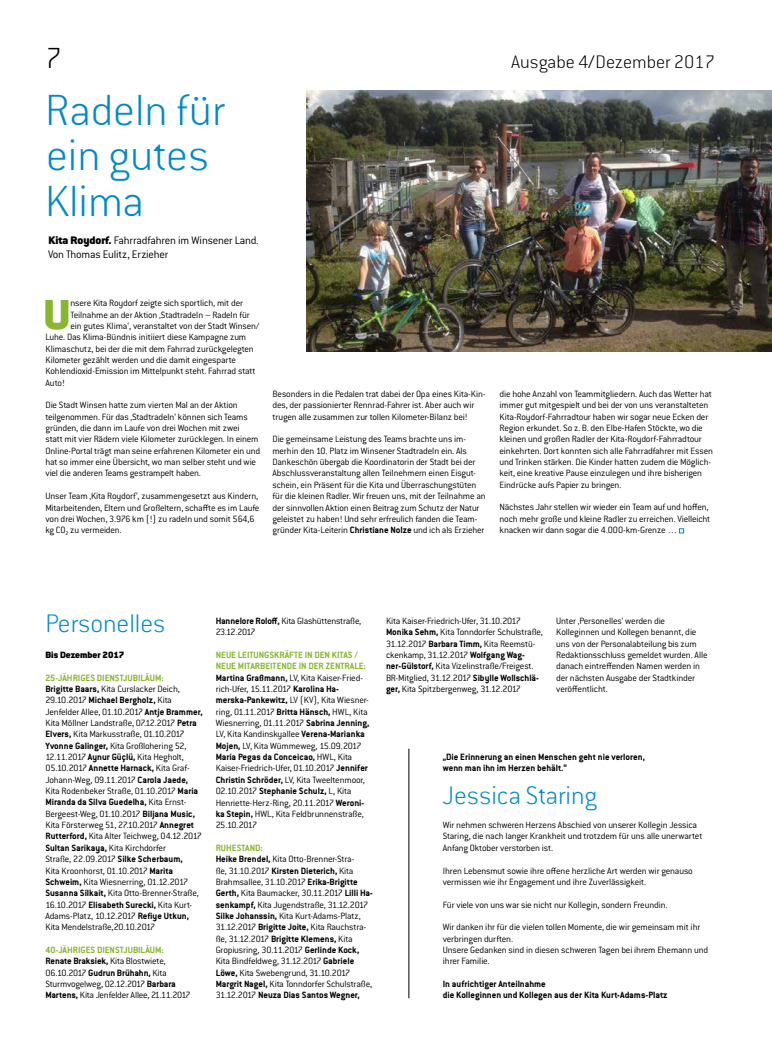
<style>
.page{position:relative;width:772px;height:1055px;background:#fff}
.page>*{position:absolute;margin:0;border:0;box-sizing:border-box;transform-origin:0 0}
.t1{font:300 expanded 48px/45.4px "Conduit For Elbkinder";color:#018ac6}
.t2{font:900 45.9px "Conduit For Elbkinder";color:#88b631}
.t3{font:300 expanded 32px "Conduit For Elbkinder";color:#000}
.t4{font:300 expanded 28px "Conduit For Elbkinder";color:#018ac6}
.t5{font:300 expanded 20px "Conduit For Elbkinder";color:#000}
.t6{font:300 12px/14px "Conduit For Elbkinder";letter-spacing:-.015em;color:#000}
.t7{font:300 10px/11.3px "Conduit For Elbkinder";letter-spacing:-.015em;color:#000}
.t8{font:700 10px/11.3px "Conduit For Elbkinder";color:#000}
.t9{font:900 10px "Conduit For Elbkinder";color:#000}
.s1{font-weight:900}
.s2{font-weight:700}
.s3{font-weight:700;color:#88b631}
</style>
<div class="page">
<img style="left:306px;top:91px;width:465px;height:260px">
<svg style="left:678px;top:528px;width:5px;height:5px"></svg>
<hr style="left:408px;top:748px;width:1px;height:250px;background:#000">
<h3 class="t3" style="left:45px;top:41px;width:18px">7</h3>
<h3 class="t5" style="left:511px;top:51px;width:205px">Ausgabe 4/Dezember 2017</h3>
<h1 class="t1" style="left:45px;top:88px;width:181px">Radeln für ein gutes<br>Klima</h1>
<p class="t6" style="left:48px;top:233px;width:212px"><span class="s1">Kita Roydorf.</span> Fahrradfahren im Winsener Land.<br>Von Thomas Eulitz, Erzieher</p>
<h2 class="t2" style="left:43px;top:286px;width:29px">U</h2>
<p class="t7" style="left:70px;top:297px;width:174px">nsere Kita Roydorf zeigte sich sportlich, mit der</p>
<p class="t7" style="left:70px;top:309px;width:181px">Teilnahme an der Aktion ‚Stadtradeln – Radeln für</p>
<p class="t7" style="left:70px;top:320px;width:190px">ein gutes Klima‘, veranstaltet von der Stadt Winsen/</p>
<p class="t7" style="left:45px;top:331px;width:202px">Luhe. Das Klima-Bündnis initiiert diese Kampagne zum</p>
<p class="t7" style="left:45px;top:343px;width:210px">Klimaschutz, bei der die mit dem Fahrrad zurückgelegten</p>
<p class="t7" style="left:45px;top:354px;width:192px">Kilometer gezählt werden und die damit eingesparte</p>
<p class="t7" style="left:45px;top:366px;width:211px">Kohlendioxid-Emission im Mittelpunkt steht. Fahrrad statt</p>
<p class="t7" style="left:45px;top:377px;width:21px">Auto!</p>
<p class="t7" style="left:45px;top:400px;width:216px">Die Stadt Winsen hatte zum vierten Mal an der Aktion teilgenommen. Für das ‚Stadtradeln‘ können sich Teams gründen, die dann im Laufe von drei Wochen mit zwei<br>statt mit vier Rädern viele Kilometer zurücklegen. In einem Online-Portal trägt man seine erfahrenen Kilometer ein und hat so immer eine Übersicht, wo man selber steht und wie viel die anderen Teams gestrampelt haben.</p>
<p class="t7" style="left:45px;top:490px;width:215px">Unser Team ‚Kita Roydorf‘, zusammengesetzt aus Kindern, Mitarbeitenden, Eltern und Großeltern, schaffte es im Laufe von drei Wochen, 3.976 km (!) zu radeln und somit 564,6 kg CO<sub>2</sub> zu vermeiden.</p>
<p class="t7" style="left:272px;top:388px;width:214px">Besonders in die Pedalen trat dabei der Opa eines Kita-Kin&shy;des, der passionierter Rennrad-Fahrer ist. Aber auch wir trugen alle zusammen zur tollen Kilometer-Bilanz bei!</p>
<p class="t7" style="left:272px;top:434px;width:214px">Die gemeinsame Leistung des Teams brachte uns im&shy;merhin den 10. Platz im Winsener Stadtradeln ein. Als Dankeschön übergab die Koordinatorin der Stadt bei der Abschlussveranstaltung allen Teilnehmern einen Eisgut&shy;schein, ein Präsent für die Kita und Überraschungstüten für die kleinen Radler. Wir freuen uns, mit der Teilnahme an der sinnvollen Aktion einen Beitrag zum Schutz der Natur geleistet zu haben! Und sehr erfreulich fanden die Team&shy;gründer Kita--Leiterin <span class="s2">Christiane Nolze</span> und ich als Erzieher</p>
<p class="t7" style="left:499px;top:388px;width:215px">die hohe Anzahl von Teammitgliedern. Auch das Wetter hat immer gut mitgespielt und bei der von uns veranstalteten Kita-Roydorf-Fahrradtour haben wir sogar neue Ecken der Region erkundet. So z.B. den Elbe-Hafen Stöckte, wo die kleinen und großen Radler der Kita-Roydorf-Fahrradtour einkehrten. Dort konnten sich alle Fahrradfahrer mit Essen und Trinken stärken. Die Kinder hatten zudem die Möglich&shy;keit, eine kreative Pause einzulegen und ihre bisherigen Eindrücke aufs Papier zu bringen.</p>
<p class="t7" style="left:499px;top:502px;width:212px">Nächstes Jahr stellen wir wieder ein Team auf und hoffen, noch mehr große und kleine Radler zu erreichen. Vielleicht knacken wir dann sogar die 4.000-km-Grenze …</p>
<h3 class="t4" style="left:45px;top:608px;width:121px">Personelles</h3>
<p class="t9" style="left:45px;top:648px;width:80px">Bis Dezember 2017</p>
<p class="t7" style="left:45px;top:672px;width:159px"><span class="s3">25-JÄHRIGES DIENSTJUBILÄUM:<br></span><span class="s2">Brigitte Baars,</span> Kita Curslacker Deich, 29.10.2017 <span class="s2">Michael Bergholz,</span> Kita Jenfelder Allee, 01.10.2017 <span class="s2">Antje Brammer, </span>Kita Möllner Landstraße, 07.12.2017 <span class="s2">Petra Elvers,</span> Kita Markusstraße, 01.10.2017<br><span class="s2">Yvonne Galinger,</span> Kita Großlohering 52, 12.11.2017 <span class="s2">Aynur Güçlü,</span> Kita Hegholt, 05.10.2017 <span class="s2">Annette Harnack,</span> Kita Graf-Johann-Weg, 09.11.2017 <span class="s2">Carola Jaede, </span>Kita Rodenbeker Straße, 01.10.2017 <span class="s2">Maria Miranda da Silva Guedelha,</span> Kita Ernst-Bergeest-Weg, 01.10.2017 <span class="s2">Biljana Music, </span>Kita Försterweg 51, 27.10.2017 <span class="s2">Annegret Rutterford,</span> Kita Alter Teichweg, 04.12.2017<br><span class="s2">Sultan Sarikaya,</span> Kita Kirchdorfer<br>Straße, 22.09.2017 <span class="s2">Silke Scherbaum,<br></span>Kita Kroonhorst, 01.10.2017 <span class="s2">Marita Schweim,</span> Kita Wiesnerring, 01.12.2017<br><span class="s2">Susanna Silkait,</span> Kita Otto-Brenner-Straße, 16.10.2017 <span class="s2">Elisabeth Surecki,</span> Kita Kurt-Adams-Platz, 10.12.2017 <span class="s2">Refiye Utkun, </span>Kita Mendelstraße,20.10.2017</p>
<p class="t7" style="left:45px;top:944px;width:147px"><span class="s3">40-JÄHRIGES DIENSTJUBILÄUM:<br></span><span class="s2">Renate Braksiek,</span> Kita Blostwiete, 06.10.2017 <span class="s2">Gudrun Brühahn,</span> Kita Sturmvogelweg, 02.12.2017 <span class="s2">Barbara Martens,</span> Kita Jenfelder Allee, 21.11.2017</p>
<p class="t7" style="left:215px;top:615px;width:147px"><span class="s2">Hannelore Roloff,</span> Kita Glashüttenstraße,<br>23.12.2017</p>
<p class="t7" style="left:215px;top:649px;width:155px"><span class="s3">NEUE LEITUNGSKRÄFTE IN DEN KITAS / NEUE MITARBEITENDE IN DER ZENTRALE:<br></span><span class="s2">Martina Graßmann,</span> LV, Kita Kaiser-Fried&shy;rich-Ufer, 15.11.2017 <span class="s2">Karolina Ha&shy;merska-Pankewitz,</span> LV (KV), Kita Wiesner&shy;ring, 01.11.2017 <span class="s2">Britta Hänsch,</span> HWL, Kita Wiesnerring, 01.11.2017 <span class="s2">Sabrina Jenning, </span>LV, Kita Kandinskyallee <span class="s2">Verena-Marianka Mojen,</span> LV, Kita Wümmeweg, 15.09.2017<br><span class="s2">Maria Pegas da Conceicao,</span> HWL, Kita Kaiser-Friedrich-Ufer, 01.10.2017 <span class="s2">Jennifer Christin Schröder,</span> LV, Kita Tweeltenmoor, 02.10.2017 <span class="s2">Stephanie Schulz,</span> L, Kita Henriette-Herz-Ring, 20.11.2017 <span class="s2">Weroni&shy;ka Stepin,</span> HWL, Kita Feldbrunnenstraße, 25.10.2017</p>
<p class="t7" style="left:215px;top:842px;width:159px"><span class="s3">RUHESTAND:<br></span><span class="s2">Heike Brendel,</span> Kita Otto-Brenner-Stra-<br>ße, 31.10.2017 <span class="s2">Kirsten Dieterich,</span> Kita Brahmsallee, 31.10.2017 <span class="s2">Erika-Brigitte Gerth,</span> Kita Baumacker, 30.11.2017 <span class="s2">Lilli Ha&shy;senkampf,</span> Kita Jugendstraße, 31.12.2017<br><span class="s2">Silke Johanssin,</span> Kita Kurt-Adams-Platz, 31.12.2017 <span class="s2">Brigitte Joite,</span> Kita Rauchstra&shy;ße, 31.12.2017 <span class="s2">Brigitte Klemens,</span> Kita Gropiusring, 30.11.2017 <span class="s2">Gerlinde Kock, </span>Kita Bindfeldweg, 31.12.2017 <span class="s2">Gabriele Löwe,</span> Kita Swebengrund, 31.10.2017<br><span class="s2">Margrit Nagel,</span> Kita Tonndorfer Schulstraße, 31.12.2017 <span class="s2">Neuza Dias Santos Wegner,</span></p>
<p class="t7" style="left:386px;top:615px;width:158px">Kita Kaiser-Friedrich-Ufer, 31.10.2017<br><span class="s2">Monika Sehm,</span> Kita Tonndorfer Schulstraße, 31.12.2017 <span class="s2">Barbara Timm,</span> Kita Reemstü&shy;ckenkamp, 31.12.2017 <span class="s2">Wolfgang Wag&shy;ner-Gülstorf,</span> Kita Vizelinstraße/Freigest.<br>BR-Mitglied, 31.12.2017 <span class="s2">Sibylle Wollschlä&shy;ger,</span> Kita Spitzbergenweg, 31.12.2017</p>
<p class="t7" style="left:556px;top:615px;width:153px">Unter ‚Personelles‘ werden die Kolleginnen und Kollegen benannt, die uns von der Personalabteilung bis zum Redaktionsschluss gemeldet wurden. Alle danach eintreffenden Namen werden in der nächsten Ausgabe der Stadtkinder veröffentlicht.</p>
<p class="t8" style="left:442px;top:751px;width:204px">„Die Erinnerung an einen Menschen geht nie verloren, wenn man ihn im Herzen behält.“</p>
<h3 class="t4" style="left:442px;top:780px;width:156px">Jessica Staring</h3>
<p class="t7" style="left:442px;top:819px;width:261px">Wir nehmen schweren Herzens Abschied von unserer Kollegin Jessica<br>Staring, die nach langer Krankheit und trotzdem für uns alle unerwartet<br>Anfang Oktober verstorben ist.</p>
<p class="t7" style="left:442px;top:864px;width:251px">Ihren Lebensmut sowie ihre offene herzliche Art werden wir genauso vermissen wie ihr Engagement und ihre Zuverlässigkeit.</p>
<p class="t7" style="left:442px;top:898px;width:226px">Für viele von uns war sie nicht nur Kollegin, sondern Freundin.</p>
<p class="t7" style="left:442px;top:921px;width:267px">Wir danken ihr für die vielen tollen Momente, die wir gemeinsam mit ihr verbringen durften.<br>Unsere Gedanken sind in diesen schweren Tagen bei ihrem Ehemann und ihrer Familie.</p>
<p class="t8" style="left:442px;top:978px;width:226px">In aufrichtiger Anteilnahme<br>die Kolleginnen und Kollegen aus der Kita Kurt-Adams-Platz</p>
</div>
